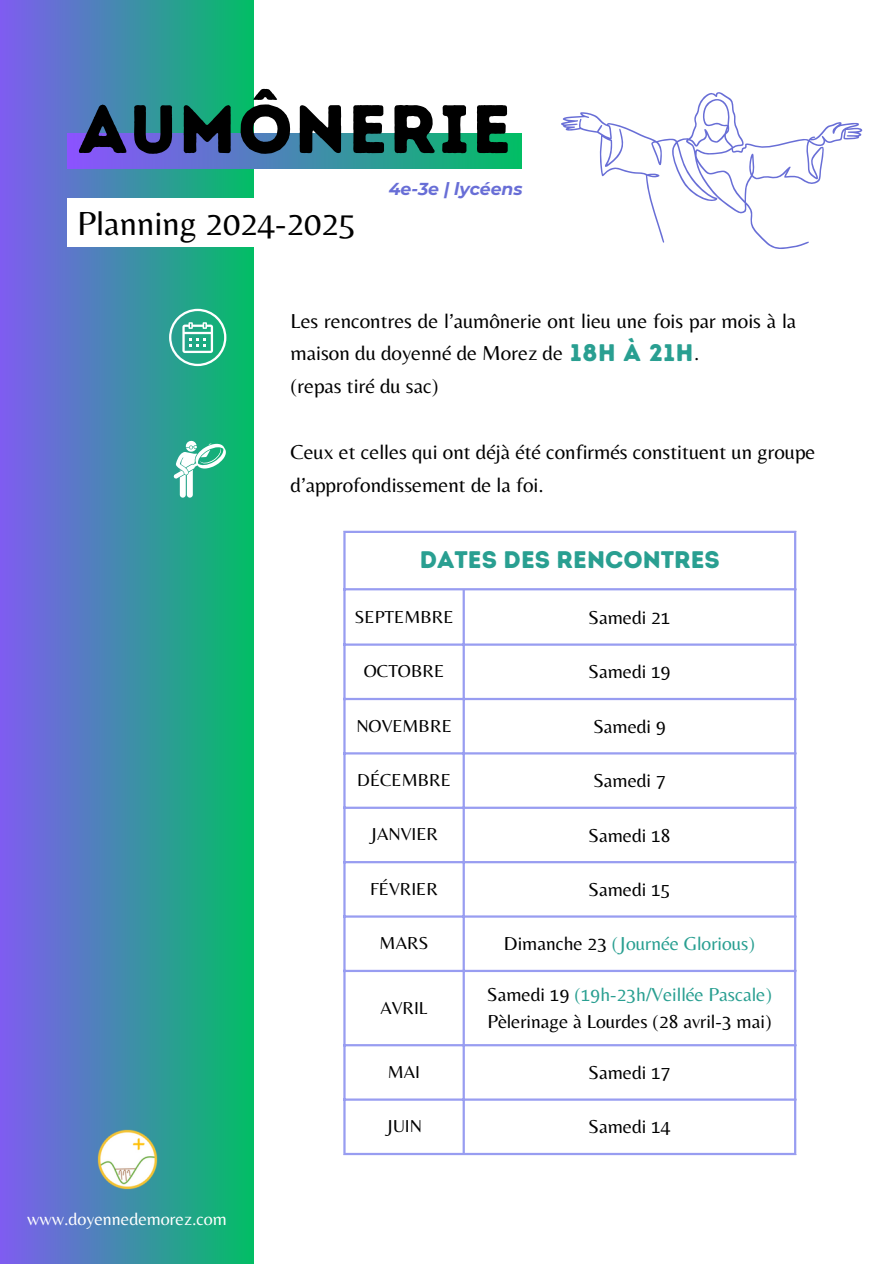
<style>
.page{position:relative;width:894px;height:1264px;background:#fff}
.page>*{position:absolute;margin:0;border:0;box-sizing:border-box;transform-origin:0 0}
.t1{font:68.25px "Intro Rust Base";letter-spacing:.03em;color:#000}
.t2{font:34.8px "Belleza";color:#000}
.t3{font:24px "Intro Rust Base";color:#299f91}
.t4{font:21px/32.7px "Belleza";color:#000}
.t5{font:19.5px "Belleza";color:#000}
.t6{font:19.5px "Belleza";color:#299f91}
.t7{font:18px "Belleza";color:#000}
.t8{font:18px "Belleza";color:#fff}
.t9{font:italic 700 17.25px "Montserrat";color:#686ed6}
.s1{color:#000}
</style>
<div class="page">
<div style="left:0;top:0;width:254px;height:1263px;background:linear-gradient(to right,#7f5cf1,#03be65)"></div>
<div style="left:67px;top:199px;width:321px;height:48px;background:#fff"></div>
<div style="left:67px;top:134px;width:454px;height:34px;background:linear-gradient(to right,#8c52ff,#02be65)"></div>
<svg style="left:169px;top:309px;width:57px;height:57px"></svg>
<svg style="left:561px;top:92px;width:301px;height:157px"></svg>
<svg style="left:173px;top:440px;width:53px;height:57px"></svg>
<hr style="left:343px;top:533px;width:2px;height:619px;background:#989df1">
<hr style="left:462px;top:590px;width:2px;height:562px;background:#989df1">
<hr style="left:793px;top:533px;width:3px;height:619px;background:#989df1">
<hr style="left:343px;top:530px;width:453px;height:3px;background:#989df1">
<hr style="left:343px;top:588px;width:453px;height:2px;background:#989df1">
<hr style="left:343px;top:643px;width:453px;height:2px;background:#989df1">
<hr style="left:343px;top:698px;width:453px;height:2px;background:#989df1">
<hr style="left:343px;top:752px;width:453px;height:2px;background:#989df1">
<hr style="left:343px;top:806px;width:453px;height:3px;background:#989df1">
<hr style="left:343px;top:861px;width:453px;height:2px;background:#989df1">
<hr style="left:343px;top:915px;width:453px;height:2px;background:#989df1">
<hr style="left:343px;top:969px;width:453px;height:3px;background:#989df1">
<hr style="left:343px;top:1044px;width:453px;height:2px;background:#989df1">
<hr style="left:343px;top:1098px;width:453px;height:2px;background:#989df1">
<hr style="left:343px;top:1152px;width:453px;height:3px;background:#989df1">
<img style="left:77px;top:1109px;width:100px;height:100px">
<p class="t1" style="left:78px;top:88px;width:434px">AUMÔNERIE</p>
<p class="t2" style="left:77px;top:202px;width:280px">Planning 2024-2025</p>
<p class="t9" style="left:388px;top:178px;width:135px">4e-3e | lycéens</p>
<p class="t4" style="left:290px;top:304px;width:507px">Les rencontres de l’aumônerie ont lieu une fois par mois à la maison du doyenné de Morez de</p>
<p class="t3" style="left:570px;top:338px;width:125px">18H À 21H</p>
<p class="t4" style="left:694px;top:336px;width:7px">.</p>
<p class="t4" style="left:290px;top:369px;width:149px">(repas tiré du sac)</p>
<p class="t4" style="left:290px;top:435px;width:526px">Ceux et celles qui ont déjà été confirmés constituent un groupe d’approfondissement de la foi.</p>
<p class="t3" style="left:419px;top:545px;width:302px">DATES DES RENCONTRES</p>
<p class="t7" style="left:354px;top:606px;width:100px">SEPTEMBRE</p>
<p class="t5" style="left:588px;top:606px;width:84px">Samedi 21</p>
<p class="t7" style="left:364px;top:660px;width:82px">OCTOBRE</p>
<h1 class="t5" style="left:588px;top:660px;width:84px">Samedi 19</h1>
<p class="t7" style="left:356px;top:715px;width:97px">NOVEMBRE</p>
<p class="t5" style="left:593px;top:714px;width:74px">Samedi 9</p>
<h2 class="t7" style="left:357px;top:769px;width:95px">DÉCEMBRE</h2>
<h4 class="t5" style="left:593px;top:769px;width:74px">Samedi 7</h4>
<p class="t7" style="left:370px;top:823px;width:69px">JANVIER</p>
<h3 class="t5" style="left:588px;top:823px;width:84px">Samedi 18</h3>
<h4 class="t7" style="left:370px;top:878px;width:69px">FÉVRIER</h4>
<p class="t5" style="left:588px;top:877px;width:84px">Samedi 15</p>
<p class="t7" style="left:379px;top:932px;width:50px">MARS</p>
<p class="t6" style="left:503px;top:932px;width:252px"><span class="s1">Dimanche 23</span> (Journée Glorious)</p>
<p class="t7" style="left:380px;top:997px;width:49px">AVRIL</p>
<p class="t6" style="left:487px;top:983px;width:286px"><span class="s1">Samedi 19</span> (19h-23h/Veillée Pascale)</p>
<p class="t5" style="left:487px;top:1010px;width:285px">Pèlerinage à Lourdes (28 avril-3 mai)</p>
<p class="t8" style="left:27px;top:1208px;width:201px">www.doyennedemorez.com</p>
<p class="t7" style="left:388px;top:1061px;width:34px">MAI</p>
<p class="t5" style="left:588px;top:1060px;width:84px">Samedi 17</p>
<p class="t7" style="left:386px;top:1115px;width:38px">JUIN</p>
<p class="t5" style="left:588px;top:1115px;width:84px">Samedi 14</p>
</div>
